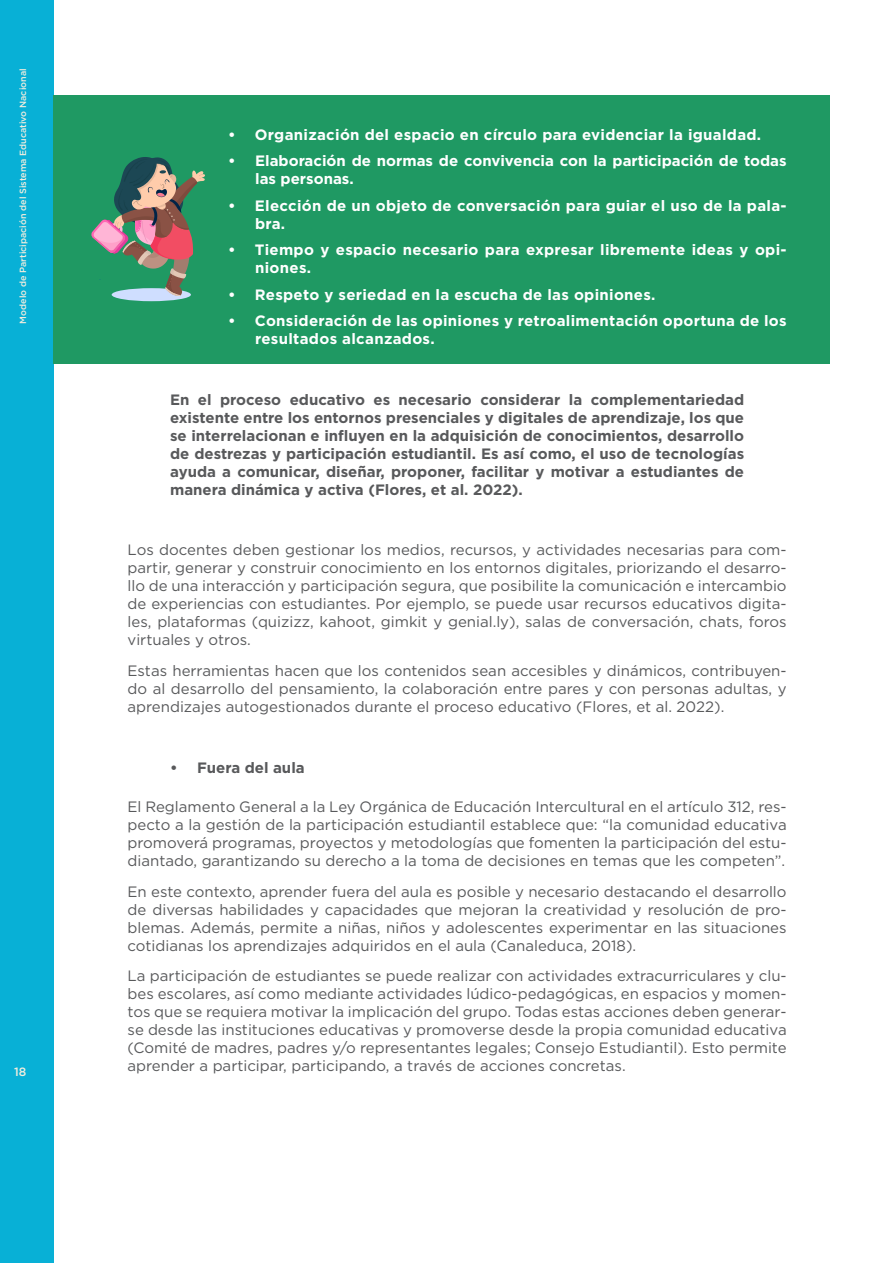
<style>
.page{position:relative;width:893px;height:1263px;background:#fff}
.page>*{position:absolute;margin:0;border:0;box-sizing:border-box;transform-origin:0 0}
.t1{font:15px/18px "Gotham";color:#58595b;text-align:justify}
.t2{font:700 15px/18px "Gotham";color:#58595b;text-align:justify}
.t3{font:700 15px/18px "Gotham";letter-spacing:.02em;color:#fff}
.t4{font:700 15px/18px "Gotham";color:#fff}
.t5{font:500 12px "Gotham";color:#f2edde}
.t6{font:500 9px "Gotham";color:#f2edde}
</style>
<div class="page">
<div style="left:0;top:0;width:53px;height:1263px;background:#08b0d6"></div>
<div style="left:53px;top:95px;width:776px;height:269px;background:#1f9963"></div>
<div style="left:112px;top:288px;width:79px;height:13px;background:#cfdeff;border-radius:50%"></div>
<svg style="left:91px;top:157px;width:114px;height:139px"></svg>
<p class="t6" style="left:17px;top:324px;width:257px;rotate:-90deg">Modelo de Participación del Sistema Educativo Nacional</p>
<p class="t5" style="left:14px;top:1063px;width:14px">18</p>
<p class="t3" style="left:228px;top:125px;width:535px">• Organización del espacio en círculo para evidenciar la igualdad.</p>
<p class="t4" style="left:255px;top:152px;width:533px;text-indent:-27px">• Elaboración de normas de convivencia con la participación de todas las personas.</p>
<p class="t3" style="left:255px;top:196px;width:533px;text-indent:-27px">• Elección de un objeto de conversación para guiar el uso de la pala&shy;bra.</p>
<p class="t3" style="left:255px;top:241px;width:533px;text-indent:-27px">• Tiempo y espacio necesario para expresar libremente ideas y opi&shy;niones.</p>
<p class="t3" style="left:228px;top:285px;width:429px">• Respeto y seriedad en la escucha de las opiniones.</p>
<p class="t3" style="left:255px;top:312px;width:533px;text-indent:-27px">• Consideración de las opiniones y retroalimentación oportuna de los resultados alcanzados.</p>
<p class="t2" style="left:170px;top:390px;width:576px">En el proceso educativo es necesario considerar la complementariedad existente entre los entornos presenciales y digitales de aprendizaje, los que se interrelacionan e influyen en la adquisición de conocimientos, desarrollo de destrezas y participación estudiantil. Es así como, el uso de tecnologías ayuda a comunicar, diseñar, proponer, facilitar y motivar a estudiantes de manera dinámica y activa (Flores, et al. 2022).</p>
<p class="t1" style="left:128px;top:541px;width:661px">Los docentes deben gestionar los medios, recursos, y actividades necesarias para com&shy;partir, generar y construir conocimiento en los entornos digitales, priorizando el desarro&shy;llo de una interacción y participación segura, que posibilite la comunicación e intercambio de experiencias con estudiantes. Por ejemplo, se puede usar recursos educativos digita&shy;les, plataformas (quizizz, kahoot, gimkit y genial.ly), salas de conversación, chats, foros virtuales y otros.</p>
<p class="t1" style="left:128px;top:661px;width:661px">Estas herramientas hacen que los contenidos sean accesibles y dinámicos, contribuyen&shy;do al desarrollo del pensamiento, la colaboración entre pares y con personas adultas, y aprendizajes autogestionados durante el proceso educativo (Flores, et al. 2022).</p>
<p class="t2" style="left:170px;top:758px;width:136px">• Fuera del aula</p>
<p class="t1" style="left:128px;top:797px;width:661px">El Reglamento General a la Ley Orgánica de Educación Intercultural en el artículo 312, res&shy;pecto a la gestión de la participación estudiantil establece que: “la comunidad educativa promoverá programas, proyectos y metodologías que fomenten la participación del estu&shy;diantado, garantizando su derecho a la toma de decisiones en temas que les competen”.</p>
<p class="t1" style="left:128px;top:882px;width:661px">En este contexto, aprender fuera del aula es posible y necesario destacando el desarrollo de diversas habilidades y capacidades que mejoran la creatividad y resolución de pro&shy;blemas. Además, permite a niñas, niños y adolescentes experimentar en las situaciones cotidianas los aprendizajes adquiridos en el aula (Canaleduca, 2018).</p>
<p class="t1" style="left:128px;top:967px;width:661px">La participación de estudiantes se puede realizar con actividades extracurriculares y clu&shy;bes escolares, así como mediante actividades lúdico-pedagógicas, en espacios y momen&shy;tos que se requiera motivar la implicación del grupo. Todas estas acciones deben generar&shy;se desde las instituciones educativas y promoverse desde la propia comunidad educativa (Comité de madres, padres y/o representantes legales; Consejo Estudiantil). Esto permite aprender a participar, participando, a través de acciones concretas.</p>
</div>
